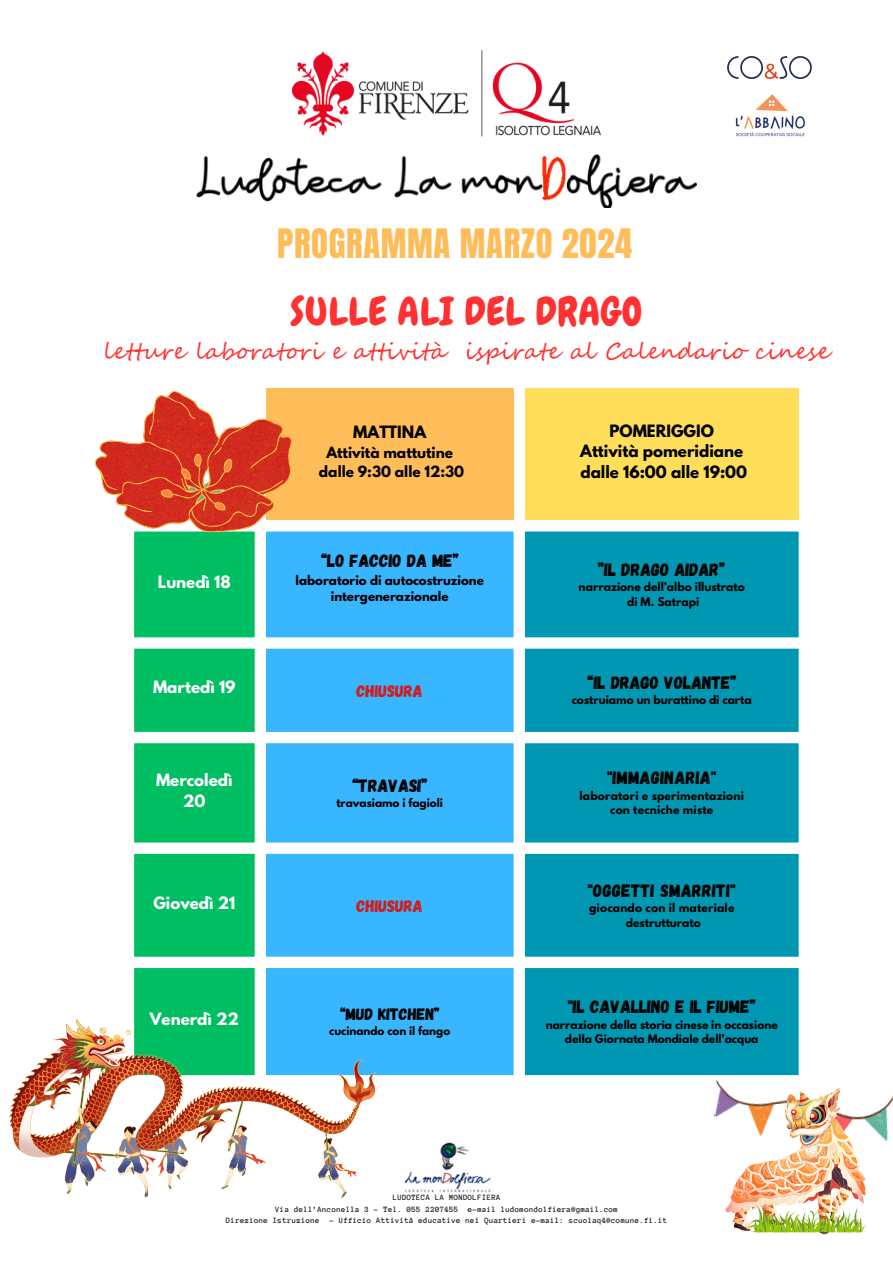
<style>
.page{position:relative;width:893px;height:1264px;background:#fff}
.page>*{position:absolute;margin:0;border:0;box-sizing:border-box;transform-origin:0 0}
.t1{font:39px "Chewy";letter-spacing:.02em;color:#ff3131}
.t2{font:34.5px "Anton";letter-spacing:.02em;color:#ffbd59}
.t3{font:22.5px "Segoe Script";letter-spacing:.02em;color:#ff3131}
.t4{font:17.85px "Gagalin";color:#000}
.t5{font:17.85px "Gagalin";letter-spacing:.02em;color:#000}
.t6{font:16.65px "Gagalin";color:#cf1e1c}
.t7{font:16.5px "Gagalin";color:#000}
.t8{font:700 15px "League Spartan";color:#000}
.t9{font:700 15px/20.7px "League Spartan";color:#fff;text-align:center}
.t10{font:700 13.65px "League Spartan";color:#000}
.t11{font:700 11.85px/16.4px "League Spartan";color:#000;text-align:center}
.t12{font:700 10.65px/14.5px "League Spartan";color:#000;text-align:center}
.t13{font:700 10.65px "League Spartan";letter-spacing:.02em;color:#000}
.t14{font:700 10.5px "League Spartan";color:#000}
.t15{font:700 8.25px/11.4px "Anonymous Pro";letter-spacing:.02em;color:#2e2e2e;text-align:center}
</style>
<div class="page">
<div style="left:266px;top:388px;width:247px;height:132px;background:#ffbd59"></div>
<div style="left:525px;top:388px;width:273px;height:132px;background:#ffde59"></div>
<svg style="left:134px;top:532px;width:121px;height:487px;background:#18c571"></svg>
<svg style="left:266px;top:531px;width:247px;height:544px;background:#49bcff"></svg>
<svg style="left:525px;top:531px;width:273px;height:544px;background:#159fb8"></svg>
<svg style="left:95px;top:391px;width:197px;height:141px"></svg>
<img style="left:10px;top:1019px;width:365px;height:178px">
<img style="left:710px;top:1063px;width:182px;height:78px">
<img style="left:725px;top:1088px;width:140px;height:146px">
<img style="left:748px;top:1204px;width:117px;height:29px">
<img style="left:404px;top:1142px;width:87px;height:51px">
<img style="left:196px;top:154px;width:500px;height:54px">
<img style="left:727px;top:56px;width:85px;height:23px">
<img style="left:735px;top:94px;width:70px;height:43px">
<img style="left:292px;top:50px;width:308px;height:87px">
<p class="t2" style="left:277px;top:219px;width:356px">PROGRAMMA MARZO 2024</p>
<h1 class="t1" style="left:290px;top:287px;width:353px">SULLE ALI DEL DRAGO</h1>
<h3 class="t3" style="left:103px;top:334px;width:728px">letture laboratori e attività ispirate al Calendario cinese</h3>
<p class="t9" style="left:158px;top:573px;width:74px">Lunedì 18</p>
<p class="t8" style="left:353px;top:425px;width:74px">MATTINA</p>
<p class="t10" style="left:326px;top:446px;width:128px">Attività mattutine</p>
<p class="t10" style="left:319px;top:465px;width:147px">dalle 9:30 alle 12:30</p>
<p class="t4" style="left:320px;top:549px;width:140px">“LO FACCIO DA ME”</p>
<p class="t11" style="left:295px;top:573px;width:190px">laboratorio di autocostruzione intergenerazionale</p>
<p class="t9" style="left:153px;top:679px;width:84px">Martedì 19</p>
<p class="t6" style="left:356px;top:680px;width:68px">CHIUSURA</p>
<p class="t9" style="left:156px;top:771px;width:78px">Mercoledì<br>20</p>
<p class="t4" style="left:352px;top:774px;width:77px">“TRAVASI”</p>
<p class="t14" style="left:336px;top:798px;width:108px">travasiamo i fagioli</p>
<p class="t9" style="left:153px;top:894px;width:83px">Giovedì 21</p>
<p class="t6" style="left:356px;top:894px;width:68px">CHIUSURA</p>
<p class="t9" style="left:150px;top:1010px;width:90px">Venerdì 22</p>
<p class="t7" style="left:339px;top:1003px;width:102px">“MUD KITCHEN”</p>
<p class="t14" style="left:329px;top:1025px;width:122px">cucinando con il fango</p>
<p class="t8" style="left:609px;top:423px;width:106px">POMERIGGIO</p>
<p class="t8" style="left:580px;top:444px;width:165px">Attività pomeridiane</p>
<h1 class="t8" style="left:580px;top:464px;width:168px">dalle 16:00 alle 19:00</h1>
<p class="t4" style="left:598px;top:558px;width:128px">”IL DRAGO AIDAR”</p>
<p class="t12" style="left:578px;top:581px;width:168px">narrazione dell’albo illustrato</p>
<p class="t12" style="left:627px;top:596px;width:74px">di M. Satrapi</p>
<p class="t4" style="left:587px;top:671px;width:151px">“IL DRAGO VOLANTE”</p>
<p class="t12" style="left:571px;top:694px;width:181px">costruiamo un burattino di carta</p>
<p class="t5" style="left:607px;top:766px;width:111px">"IMMAGINARIA"</p>
<p class="t13" style="left:579px;top:790px;width:166px">laboratori e sperimentazioni</p>
<p class="t13" style="left:610px;top:804px;width:105px">con tecniche miste</p>
<p class="t5" style="left:587px;top:878px;width:149px">"OGGETTI SMARRITI"</p>
<p class="t13" style="left:589px;top:902px;width:147px">giocando con il materiale</p>
<p class="t12" style="left:625px;top:916px;width:76px">destrutturato</p>
<p class="t4" style="left:567px;top:995px;width:189px">"IL CAVALLINO E IL FIUME”</p>
<p class="t12" style="left:545px;top:1018px;width:233px">narrazione della storia cinese in occasione della Giornata Mondiale dell’acqua</p>
<p class="t15" style="left:226px;top:1191px;width:443px">LUDOTECA LA MONDOLFIERA<br>Via dell’Anconella 3 - Tel. 055 2207455 e-mail ludomondolfiera@gmail.com<br>Direzione Istruzione - Ufficio Attività educative nei Quartieri e-mail: scuolaq4@comune.fi.it</p>
</div>
